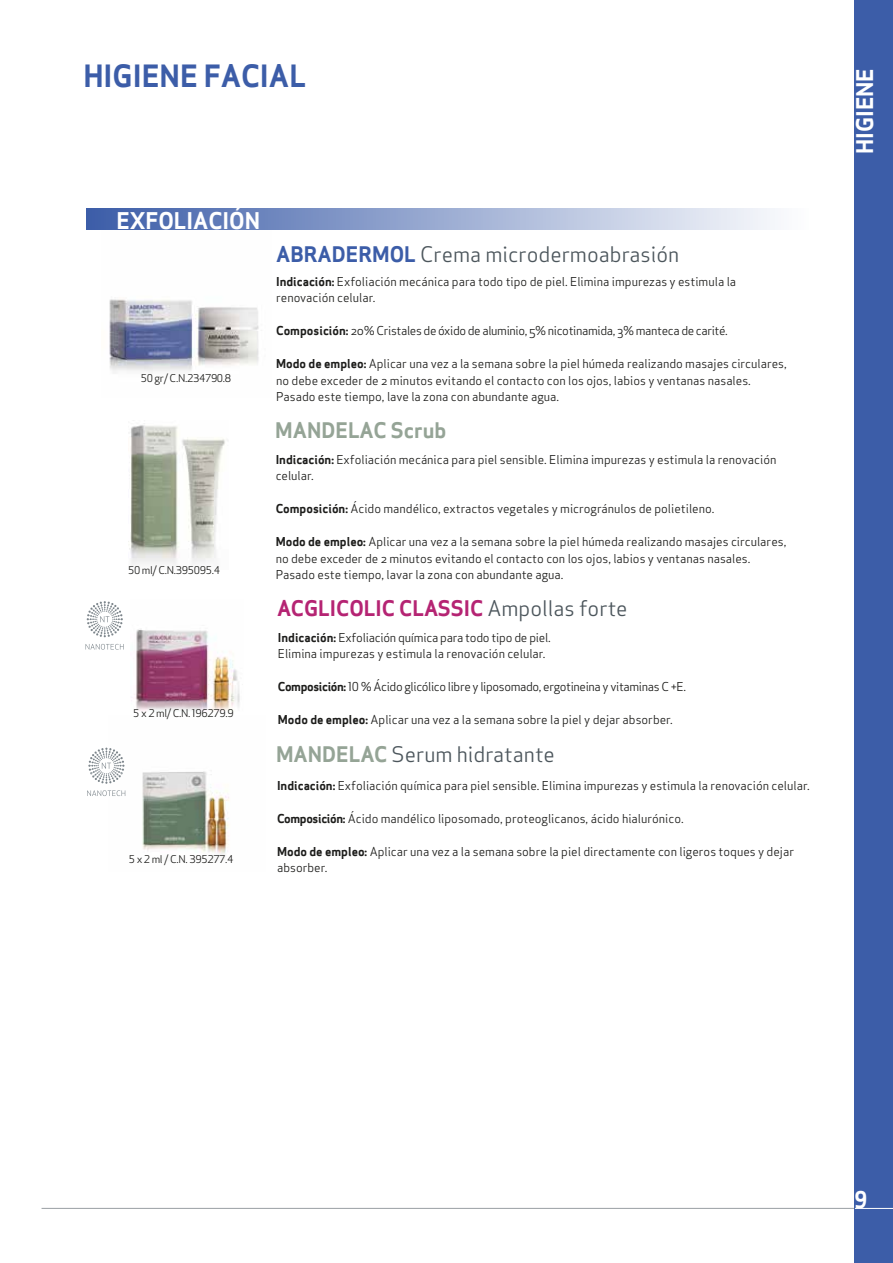
<style>
.page{position:relative;width:893px;height:1263px;background:#fff}
.page>*{position:absolute;margin:0;border:0;box-sizing:border-box;transform-origin:0 0}
.t1{font:30px "Apex Sans Bold T";color:#3c5da8}
.t2{font:22.5px "Apex Sans Bold T";color:#fff}
.t3{font:21px "Apex Sans Book ST";color:#4c565c}
.t4{font:21px "Apex Sans Bold T";color:#b52473}
.t5{font:21px "Apex Sans Bold T";color:#95a496}
.t6{font:12px/16.5px "Apex Sans Book ST";color:#1d1d1b}
.t7{font:12px "Apex Sans Book ST";letter-spacing:-.03em;color:#1d1d1b}
.t8{font:10.5px "Apex Sans Book C";letter-spacing:-.03em;color:#1d1d1b}
.s1{font-family:"Apex Sans Book ST"}
.s2{font-family:"Apex Sans Bold T";color:#3c5da8}
.s3{font-family:"Apex Sans Bold T"}
.s4{font-family:"Apex Sans Book ST";color:#4c565c}
.s5{font-family:"Apex Sans Book C"}
.s6{font-family:"Apex Sans Bold T";color:#95a496}
</style>
<div class="page">
<img style="left:125px;top:771px;width:104px;height:85px">
<img style="left:134px;top:629px;width:106px;height:82px">
<img style="left:128px;top:423px;width:97px;height:143px">
<img style="left:102px;top:229px;width:169px;height:144px">
<hr style="left:42px;top:1208px;width:813px;height:1px;background:#999ea3">
<div style="left:854px;top:0;width:39px;height:1263px;background:#3c5da8"></div>
<hr style="left:855px;top:1208px;width:38px;height:1px;background:#fff">
<div style="left:86px;top:208px;width:723px;height:21px;background:linear-gradient(to right,#3c5da8,#fefefe)"></div>
<svg style="left:86px;top:601px;width:38px;height:49px"></svg>
<svg style="left:87px;top:748px;width:38px;height:48px"></svg>
<p class="t1" style="left:83px;top:56px;width:224px">HIGIENE FACIAL</p>
<p class="t2" style="left:117px;top:206px;width:145px">EXFOLIACIÓN</p>
<p class="t8" style="left:141px;top:372px;width:92px">50 <span class="s1">gr/</span> C.N.234790.8</p>
<p class="t8" style="left:128px;top:563px;width:94px">50 <span class="s1">ml/</span> C.N.395095.4</p>
<p class="t8" style="left:133px;top:707px;width:102px">5 x 2 <span class="s1">ml/</span> C.N. 196279.9</p>
<p class="t8" style="left:129px;top:852px;width:106px">5 x 2 <span class="s1">ml /</span> C.N. 395277.4</p>
<p class="t3" style="left:276px;top:240px;width:405px"><span class="s2">ABRADERMOL</span> Crema microdermoabrasión</p>
<p class="t6" style="left:276px;top:273px;width:462px"><span class="s3">Indicación:</span> Exfoliación mecánica para todo tipo de piel. Elimina impurezas y estimula la renovación celular.</p>
<p class="t7" style="left:276px;top:323px;width:453px"><span class="s3">Composición:</span> 20% Cristales de óxido de aluminio, 5% nicotinamida, 3% manteca de carité.</p>
<p class="t6" style="left:276px;top:355px;width:512px"><span class="s3">Modo de empleo:</span> Aplicar una vez a la semana sobre la piel húmeda realizando masajes circulares, no debe exceder de 2 minutos evitando el contacto con los ojos, labios y ventanas nasales.<br>Pasado este tiempo, lave la zona con abundante agua.</p>
<p class="t5" style="left:275px;top:417px;width:173px">MANDELAC Scrub</p>
<p class="t6" style="left:276px;top:451px;width:502px"><span class="s3">Indicación:</span> Exfoliación mecánica para piel sensible. Elimina impurezas y estimula la renovación celular.</p>
<p class="t6" style="left:276px;top:501px;width:440px"><span class="s3">Composición:</span> Ácido mandélico, extractos vegetales y microgránulos de polietileno.</p>
<p class="t6" style="left:276px;top:534px;width:512px"><span class="s3">Modo de empleo:</span> Aplicar una vez a la semana sobre la piel húmeda realizando masajes circulares, no debe exceder de 2 minutos evitando el contacto con los ojos, labios y ventanas nasales.<br>Pasado este tiempo, lavar la zona con abundante agua.</p>
<p class="t4" style="left:277px;top:595px;width:352px">ACGLICOLIC CLASSIC <span class="s4">Ampollas forte</span></p>
<p class="t6" style="left:278px;top:629px;width:274px"><span class="s3">Indicación:</span> Exfoliación química para todo tipo de piel.<br>Elimina impurezas y estimula la renovación celular.</p>
<p class="t7" style="left:278px;top:679px;width:410px"><span class="s3">Composición:</span> <span class="s5">10 %</span> Ácido glicólico libre y liposomado, ergotineina y vitaminas C +E.</p>
<p class="t6" style="left:278px;top:711px;width:396px"><span class="s3">Modo de empleo:</span> Aplicar una vez a la semana sobre la piel y dejar absorber.</p>
<p class="t3" style="left:276px;top:741px;width:280px"><span class="s6">MANDELAC</span> Serum hidratante</p>
<p class="t6" style="left:277px;top:777px;width:534px"><span class="s3">Indicación:</span> Exfoliación química para piel sensible. Elimina impurezas y estimula la renovación celular.</p>
<p class="t6" style="left:277px;top:810px;width:408px"><span class="s3">Composición:</span> Ácido mandélico liposomado, proteoglicanos, ácido hialurónico.</p>
<p class="t6" style="left:277px;top:843px;width:518px"><span class="s3">Modo de empleo:</span> Aplicar una vez a la semana sobre la piel directamente con ligeros toques y dejar absorber.</p>
<p class="t2" style="left:850px;top:154px;width:87px;rotate:-90deg">HIGIENE</p>
<p class="t2" style="left:854px;top:1185px;width:15px">9</p>
</div>
